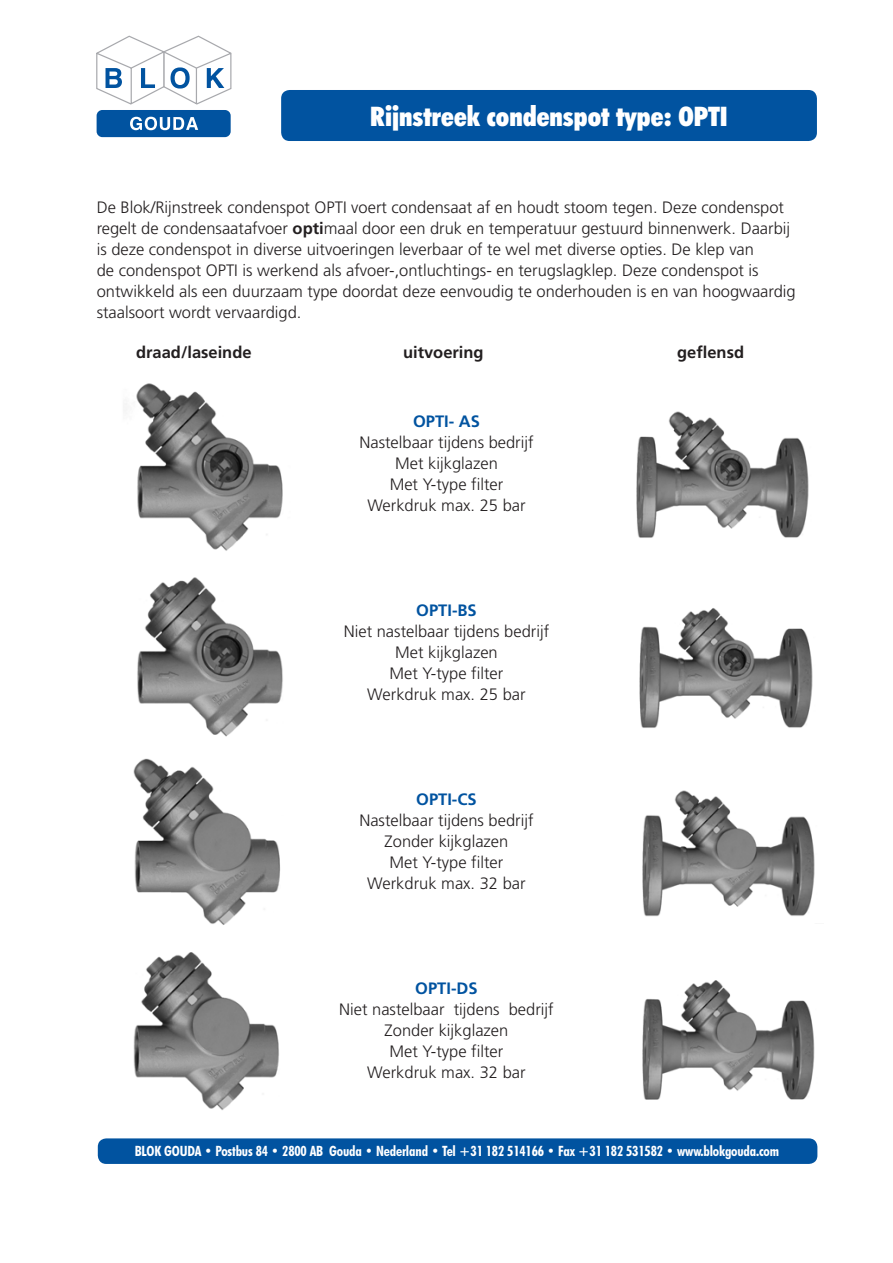
<style>
.page{position:relative;width:893px;height:1263px;background:#fff}
.page>*{position:absolute;margin:0;border:0;box-sizing:border-box;transform-origin:0 0}
.t1{font:900 condensed 27px "Futura BT";color:#fff}
.t2{font:300 16.5px/21px "Frutiger LT";color:#231f20;text-align:center}
.t3{font:700 16.5px "Frutiger LT";color:#231f20}
.t4{font:700 16.5px "Frutiger LT";color:#0153a0}
.t5{font:700 condensed 14.25px "Futura BT";letter-spacing:-.01em;color:#fff}
.s1{font-weight:700}
</style>
<div class="page">
<div style="left:98px;top:1138px;width:719px;height:26px;background:#0153a0;border-radius:9px"></div>
<div style="left:281px;top:90px;width:536px;height:51px;background:#0153a0;border-radius:9px"></div>
<svg style="left:96px;top:36px;width:135px;height:69px"></svg>
<div style="left:97px;top:110px;width:134px;height:27px;background:#0153a0;border-radius:6px"></div>
<svg style="left:130px;top:117px;width:68px;height:13px"></svg>
<img style="left:124px;top:383px;width:159px;height:168px">
<img style="left:636px;top:411px;width:173px;height:127px">
<img style="left:137px;top:577px;width:146px;height:160px">
<img style="left:639px;top:608px;width:174px;height:120px">
<img style="left:133px;top:758px;width:148px;height:167px">
<img style="left:642px;top:790px;width:173px;height:127px">
<img style="left:133px;top:952px;width:146px;height:158px">
<img style="left:642px;top:980px;width:173px;height:120px">
<h1 class="t1" style="left:370px;top:100px;width:359px">Rijnstreek condenspot type: OPTI</h1>
<p class="t2" style="left:97px;top:197px;width:701px;text-align:left">De Blok/Rijnstreek condenspot OPTI voert condensaat af en houdt stoom tegen. Deze condenspot regelt de condensaatafvoer <span class="s1">opti</span>maal door een druk en temperatuur gestuurd binnenwerk. Daarbij is deze condenspot in diverse uitvoeringen leverbaar of te wel met diverse opties. De klep van<br>de condenspot OPTI is werkend als afvoer-,ontluchtings- en terugslagklep. Deze condenspot is ontwikkeld als een duurzaam type doordat deze eenvoudig te onderhouden is en van hoogwaardig staalsoort wordt vervaardigd.</p>
<p class="t3" style="left:136px;top:343px;width:117px">draad/laseinde</p>
<p class="t3" style="left:403px;top:343px;width:82px">uitvoering</p>
<p class="t3" style="left:677px;top:343px;width:68px">geflensd</p>
<p class="t4" style="left:413px;top:411px;width:68px">OPTI- AS</p>
<p class="t2" style="left:359px;top:432px;width:176px">Nastelbaar tijdens bedrijf<br>Met kijkglazen<br>Met Y-type filter<br>Werkdruk max. 25 bar</p>
<p class="t4" style="left:416px;top:600px;width:62px">OPTI-BS</p>
<p class="t2" style="left:344px;top:621px;width:207px">Niet nastelbaar tijdens bedrijf<br>Met kijkglazen<br>Met Y-type filter<br>Werkdruk max. 25 bar</p>
<p class="t4" style="left:416px;top:789px;width:62px">OPTI-CS</p>
<p class="t2" style="left:359px;top:810px;width:176px">Nastelbaar tijdens bedrijf<br>Zonder kijkglazen<br>Met Y-type filter<br>Werkdruk max. 32 bar</p>
<p class="t4" style="left:415px;top:979px;width:64px">OPTI-DS</p>
<p class="t2" style="left:339px;top:999px;width:216px">Niet nastelbaar tijdens bedrijf<br>Zonder kijkglazen<br>Met Y-type filter<br>Werkdruk max. 32 bar</p>
<p class="t5" style="left:135px;top:1143px;width:646px">BLOK GOUDA • Postbus 84 • 2800 AB Gouda • Nederland • Tel +31 182 514166 • Fax +31 182 531582 • www.blokgouda.com</p>
</div>
